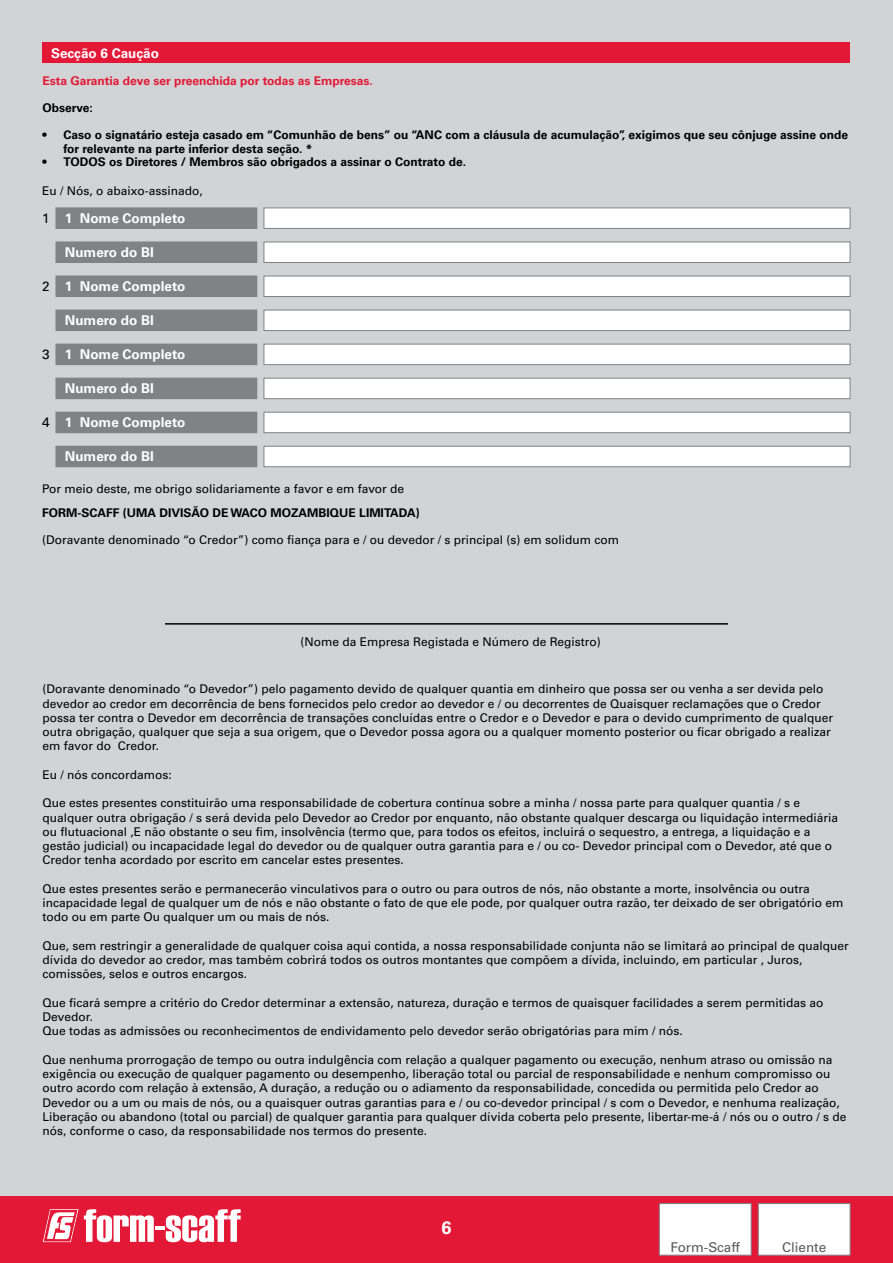
<style>
.page{position:relative;width:893px;height:1263px;background:#d1d3d4}
.page>*{position:absolute;margin:0;border:0;box-sizing:border-box;transform-origin:0 0}
.t1{font:700 18px "Univers LT Std";color:#fff}
.t2{font:700 13.5px "Univers LT Std";color:#fff}
.t3{font:13.5px "Univers LT Std";color:#58595b}
.t4{font:12px/14.2px "Univers LT Std";color:#000}
.t5{font:700 12px/13.5px "Univers LT Std";color:#000}
.t6{font:700 12px "Univers LT Std";color:#e31837}
.s1{font-weight:400;color:#000}
</style>
<div class="page">
<div style="left:0;top:1196px;width:893px;height:67px;background:#e31837"></div>
<svg style="left:84px;top:1209px;width:70px;height:33px"></svg>
<hr style="left:155px;top:1226px;width:10px;height:4px;background:#fff">
<svg style="left:166px;top:1209px;width:75px;height:33px"></svg>
<svg style="left:43px;top:1209px;width:35px;height:33px"></svg>
<div style="left:659px;top:1203px;width:92px;height:52px;background:#fff;border:1px solid #808285"></div>
<div style="left:758px;top:1203px;width:92px;height:52px;background:#fff;border:1px solid #808285"></div>
<div style="left:43px;top:43px;width:807px;height:20px;background:#e31837"></div>
<div style="left:56px;top:208px;width:201px;height:20px;background:#808285"></div>
<div style="left:56px;top:208px;width:201px;height:21px;border:1px solid #808285"></div>
<div style="left:56px;top:242px;width:201px;height:20px;background:#808285"></div>
<div style="left:56px;top:242px;width:201px;height:21px;border:1px solid #808285"></div>
<div style="left:56px;top:276px;width:201px;height:21px;background:#808285"></div>
<div style="left:56px;top:310px;width:201px;height:21px;background:#808285"></div>
<div style="left:264px;top:208px;width:586px;height:21px;background:#fff;border:1px solid #808285"></div>
<div style="left:264px;top:242px;width:586px;height:21px;background:#fff;border:1px solid #808285"></div>
<div style="left:264px;top:276px;width:586px;height:21px;background:#fff;border:1px solid #808285"></div>
<div style="left:264px;top:310px;width:586px;height:21px;background:#fff;border:1px solid #808285"></div>
<div style="left:56px;top:344px;width:201px;height:21px;background:#808285"></div>
<div style="left:56px;top:378px;width:201px;height:21px;background:#808285"></div>
<div style="left:56px;top:412px;width:201px;height:21px;background:#808285"></div>
<div style="left:56px;top:446px;width:201px;height:21px;background:#808285"></div>
<div style="left:264px;top:344px;width:586px;height:21px;background:#fff;border:1px solid #808285"></div>
<div style="left:264px;top:378px;width:586px;height:21px;background:#fff;border:1px solid #808285"></div>
<div style="left:264px;top:412px;width:586px;height:21px;background:#fff;border:1px solid #808285"></div>
<div style="left:264px;top:446px;width:586px;height:21px;background:#fff;border:1px solid #808285"></div>
<hr style="left:165px;top:623px;width:563px;height:2px;background:#000">
<p class="t2" style="left:51px;top:45px;width:110px">Secção 6 Caução</p>
<p class="t6" style="left:43px;top:74px;width:332px">Esta Garantia deve ser preenchida por todas as Empresas.</p>
<p class="t5" style="left:43px;top:102px;width:52px">Observe:</p>
<p class="t5" style="left:64px;top:129px;width:786px;text-indent:-21px">• Caso o signatário esteja casado em “Comunhão de bens” ou “ANC com a cláusula de acumulação”, exigimos que seu cônjuge assine onde for relevante na parte inferior desta seção. *</p>
<p class="t5" style="left:43px;top:156px;width:425px">• TODOS os Diretores / Membros são obrigados a assinar o Contrato de.</p>
<p class="t4" style="left:42px;top:183px;width:162px">Eu / Nós, o abaixo-assinado,</p>
<p class="t2" style="left:42px;top:210px;width:145px"><span class="s1">1</span> 1 Nome Completo</p>
<p class="t2" style="left:65px;top:244px;width:90px">Numero do BI</p>
<p class="t2" style="left:42px;top:278px;width:145px"><span class="s1">2</span> 1 Nome Completo</p>
<p class="t2" style="left:65px;top:312px;width:90px">Numero do BI</p>
<p class="t2" style="left:42px;top:347px;width:145px"><span class="s1">3</span> 1 Nome Completo</p>
<p class="t2" style="left:65px;top:381px;width:90px">Numero do BI</p>
<p class="t2" style="left:42px;top:415px;width:145px"><span class="s1">4</span> 1 Nome Completo</p>
<p class="t2" style="left:65px;top:449px;width:90px">Numero do BI</p>
<p class="t4" style="left:42px;top:482px;width:364px">Por meio deste, me obrigo solidariamente a favor e em favor de</p>
<p class="t5" style="left:42px;top:506px;width:379px">FORM-SCAFF (UMA DIVISÃO DE WACO MOZAMBIQUE LIMITADA)</p>
<p class="t4" style="left:42px;top:532px;width:579px">(Doravante denominado “o Credor”) como fiança para e / ou devedor / s principal (s) em solidum com</p>
<p class="t4" style="left:301px;top:634px;width:302px">(Nome da Empresa Registada e Número de Registro)</p>
<p class="t4" style="left:43px;top:682px;width:792px">(Doravante denominado “o Devedor”) pelo pagamento devido de qualquer quantia em dinheiro que possa ser ou venha a ser devida pelo devedor ao credor em decorrência de bens fornecidos pelo credor ao devedor e / ou decorrentes de Quaisquer reclamações que o Credor possa ter contra o Devedor em decorrência de transações concluídas entre o Credor e o Devedor e para o devido cumprimento de qualquer outra obrigação, qualquer que seja a sua origem, que o Devedor possa agora ou a qualquer momento posterior ou ficar obrigado a realizar em favor do Credor.</p>
<p class="t4" style="left:43px;top:767px;width:131px">Eu / nós concordamos:</p>
<p class="t4" style="left:43px;top:796px;width:797px">Que estes presentes constituirão uma responsabilidade de cobertura contínua sobre a minha / nossa parte para qualquer quantia / s e qualquer outra obrigação / s será devida pelo Devedor ao Credor por enquanto, não obstante qualquer descarga ou liquidação intermediária ou flutuacional ,E não obstante o seu fim, insolvência (termo que, para todos os efeitos, incluirá o sequestro, a entrega, a liquidação e a gestão judicial) ou incapacidade legal do devedor ou de qualquer outra garantia para e / ou co- Devedor principal com o Devedor, até que o Credor tenha acordado por escrito em cancelar estes presentes.</p>
<p class="t4" style="left:43px;top:881px;width:803px">Que estes presentes serão e permanecerão vinculativos para o outro ou para outros de nós, não obstante a morte, insolvência ou outra incapacidade legal de qualquer um de nós e não obstante o fato de que ele pode, por qualquer outra razão, ter deixado de ser obrigatório em todo ou em parte Ou qualquer um ou mais de nós.</p>
<p class="t4" style="left:43px;top:938px;width:808px">Que, sem restringir a generalidade de qualquer coisa aqui contida, a nossa responsabilidade conjunta não se limitará ao principal de qualquer dívida do devedor ao credor, mas também cobrirá todos os outros montantes que compõem a dívida, incluindo, em particular , Juros, comissões, selos e outros encargos.</p>
<p class="t4" style="left:43px;top:995px;width:782px">Que ficará sempre a critério do Credor determinar a extensão, natureza, duração e termos de quaisquer facilidades a serem permitidas ao<br>Devedor.<br>Que todas as admissões ou reconhecimentos de endividamento pelo devedor serão obrigatórias para mim / nós.</p>
<p class="t4" style="left:43px;top:1052px;width:805px">Que nenhuma prorrogação de tempo ou outra indulgência com relação a qualquer pagamento ou execução, nenhum atraso ou omissão na exigência ou execução de qualquer pagamento ou desempenho, liberação total ou parcial de responsabilidade e nenhum compromisso ou outro acordo com relação à extensão, A duração, a redução ou o adiamento da responsabilidade, concedida ou permitida pelo Credor ao Devedor ou a um ou mais de nós, ou a quaisquer outras garantias para e / ou co-devedor principal / s com o Devedor, e nenhuma realização, Liberação ou abandono (total ou parcial) de qualquer garantia para qualquer dívida coberta pelo presente, libertar-me-á / nós ou o outro / s de nós, conforme o caso, da responsabilidade nos termos do presente.</p>
<h1 class="t1" style="left:441px;top:1216px;width:12px">6</h1>
<p class="t3" style="left:670px;top:1239px;width:71px">Form-Scaff</p>
<p class="t3" style="left:782px;top:1239px;width:46px">Cliente</p>
</div>
